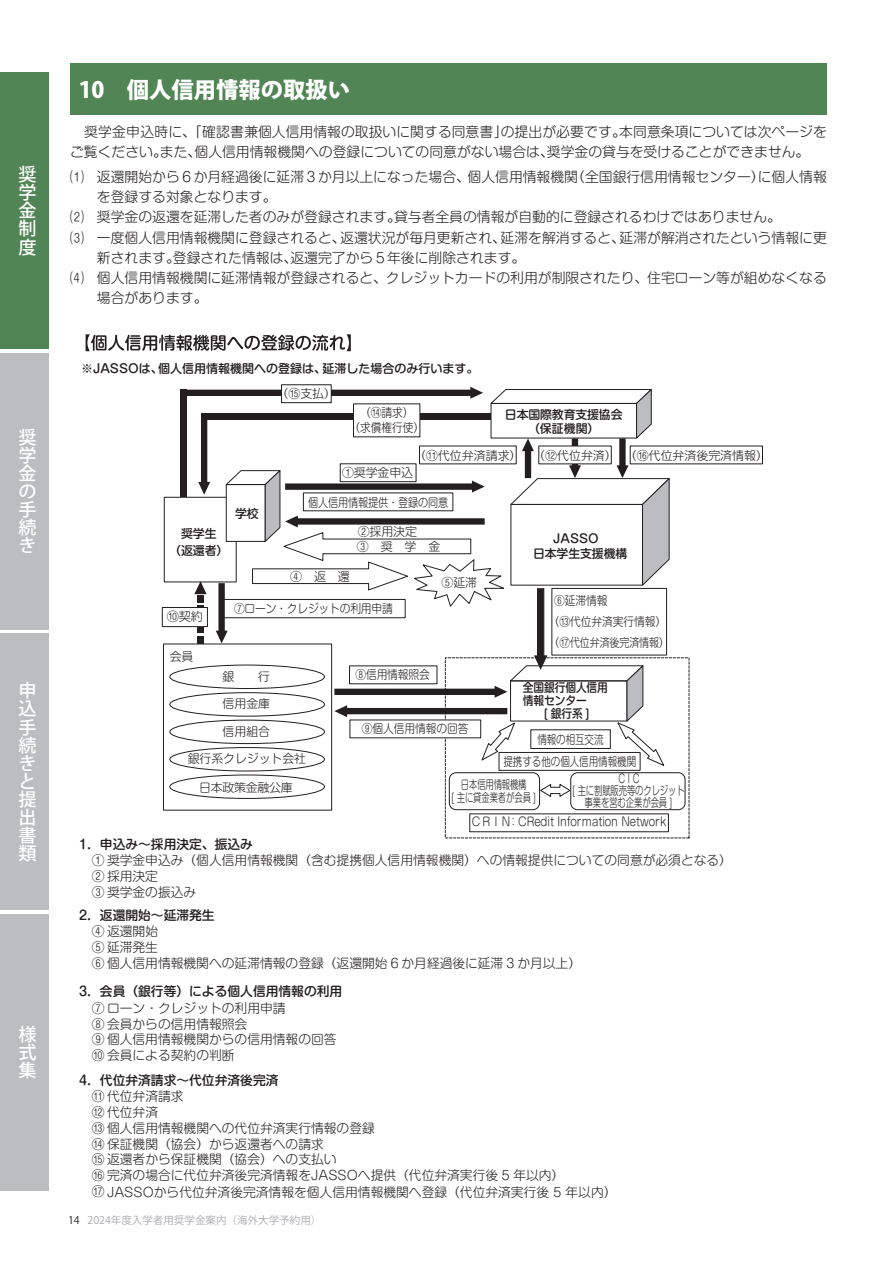
<style>
.page{position:relative;width:893px;height:1263px;background:#fff}
.page>*{position:absolute;margin:0;border:0;box-sizing:border-box;transform-origin:0 0}
.t1{font:800 22.35px "Koz Go Pro";color:#fff}
.t2{font:500 18.15px/18.1px "Koz Go Pro";color:#fff;text-align:justify}
.t3{font:300 13.8px/20.2px "Shin M Go Pro";color:#231f20}
.t4{font:300 12.75px/16px "Shin M Go Pro";color:#231f20}
.t5{font:500 12.75px "Shin M Go Pro";color:#231f20}
.t6{font:300 12.15px "Shin M Go Pro";color:#231f20}
.t7{font:300 12px/15.1px "Shin M Go Pro";letter-spacing:-.01em;color:#231f20}
.t8{font:500 12px/14.2px "Shin M Go Pro";color:#231f20;text-align:center}
.t9{font:300 12px/20.2px "Shin M Go Pro";letter-spacing:-.01em;color:#231f20;scale:.9 1}
.t10{font:300 12px/12px "Shin M Go Pro";letter-spacing:-.01em;color:#231f20;text-align:center;scale:.7 1}
.t11{font:300 12px/23.1px "Shin M Go Pro";letter-spacing:-.01em;color:#231f20;scale:.8 1}
.t12{font:300 12px "Shin M Go Pro";letter-spacing:-.01em;color:#231f20;scale:.88 1}
.t13{font:500 12px/13px "Shin M Go Pro";color:#231f20;scale:.9 1}
.t14{font:300 12px "Shin M Go Pro";letter-spacing:-.01em;color:#231f20;scale:.85 1}
.t15{font:10.5px "Koz Go Pro";color:#a8a9ad}
.s1{color:#231f20}
</style>
<div class="page">
<div style="left:0;top:72px;width:49px;height:277px;background:#528555"></div>
<div style="left:0;top:353px;width:49px;height:276px;background:#bcbdc0"></div>
<div style="left:0;top:634px;width:49px;height:276px;background:#bcbdc0"></div>
<div style="left:0;top:914px;width:49px;height:277px;background:#bcbdc0"></div>
<div style="left:164px;top:497px;width:73px;height:85px;border:1px solid #231f20"></div>
<div style="left:469px;top:813px;width:200px;height:19px;border:1px solid #231f20"></div>
<div style="left:163px;top:644px;width:169px;height:166px;border:1px solid #231f20"></div>
<div style="left:170px;top:747px;width:155px;height:24px;border:1px solid #231f20;border-radius:50%"></div>
<div style="left:170px;top:775px;width:155px;height:24px;border:1px solid #231f20;border-radius:50%"></div>
<div style="left:499px;top:752px;width:141px;height:19px;border:1px solid #231f20"></div>
<div style="left:449px;top:772px;width:91px;height:38px;border:1px solid #231f20;border-radius:7px"></div>
<div style="left:570px;top:772px;width:115px;height:38px;border:1px solid #231f20;border-radius:7px"></div>
<div style="left:281px;top:384px;width:51px;height:19px;border:1px solid #231f20"></div>
<svg style="left:539px;top:783px;width:32px;height:14px"></svg>
<svg style="left:86px;top:334px;width:265px;height:17px"></svg>
<div style="left:70px;top:64px;width:757px;height:51px;background:#528555"></div>
<svg style="left:181px;top:387px;width:490px;height:380px"></svg>
<div style="left:197px;top:595px;width:7px;height:7px;background:#231f20"></div>
<div style="left:197px;top:606px;width:7px;height:7px;background:#231f20"></div>
<div style="left:197px;top:625px;width:7px;height:8px;background:#231f20"></div>
<div style="left:162px;top:607px;width:45px;height:20px;background:#fff"></div>
<div style="left:162px;top:607px;width:46px;height:20px;border:1px solid #231f20"></div>
<h2 class="t2" style="left:19px;top:166px;width:19px">奨学金制度</h2>
<h2 class="t2" style="left:19px;top:429px;width:19px">奨学金の手続き</h2>
<h2 class="t2" style="left:19px;top:682px;width:19px;text-align:left">申込手続きと提出書類</h2>
<h2 class="t2" style="left:19px;top:1026px;width:19px">様式集</h2>
<h1 class="t1" style="left:79px;top:75px;width:273px">10　個人信用情報の取扱い</h1>
<p class="t3" style="left:70px;top:120px;width:758px">　奨学金申込時に、「確認書兼個人信用情報の取扱いに関する同意書」の提出が必要です。本同意条項については次ページをご覧ください。また、個人信用情報機関への登録についての同意がない場合は、奨学金の貸与を受けることができません。</p>
<p class="t3" style="left:70px;top:165px;width:758px">⑴ 返還開始から６か月経過後に延滞３か月以上になった場合、個人信用情報機関（全国銀行信用情報センター）に個人情報</p>
<p class="t3" style="left:97px;top:185px;width:181px">を登録する対象となります。</p>
<p class="t3" style="left:70px;top:205px;width:712px">⑵ 奨学金の返還を延滞した者のみが登録されます。貸与者全員の情報が自動的に登録されるわけではありません。</p>
<p class="t3" style="left:70px;top:226px;width:758px">⑶ 一度個人信用情報機関に登録されると、返還状況が毎月更新され、延滞を解消すると、延滞が解消されたという情報に更</p>
<p class="t3" style="left:97px;top:246px;width:430px">新されます。登録された情報は、返還完了から５年後に削除されます。</p>
<p class="t3" style="left:70px;top:266px;width:758px">⑷ 個人信用情報機関に延滞情報が登録されると、クレジットカードの利用が制限されたり、住宅ローン等が組めなくなる</p>
<p class="t3" style="left:97px;top:286px;width:112px">場合があります。</p>
<p class="t8" style="left:81px;top:360px;width:399px">※JASSOは、個人信用情報機関への登録は、延滞した場合のみ行います。</p>
<p class="t8" style="left:235px;top:505px;width:25px">学校</p>
<p class="t7" style="left:277px;top:384px;width:61px">（⑮支払）</p>
<p class="t9" style="left:350px;top:404px;width:84px;line-height:14.2px;text-align:center">（⑭請求）<br>（求償権行使）</p>
<p class="t8" style="left:505px;top:406px;width:119px">日本国際教育支援協会（保証機関）</p>
<p class="t7" style="left:342px;top:464px;width:73px">①奨学金申込</p>
<p class="t7" style="left:414px;top:446px;width:355px">（⑪代位弁済請求） （⑫代位弁済） （⑯代位弁済後完済情報）</p>
<p class="t14" style="left:308px;top:493px;width:166px">個人信用情報提供・登録の同意</p>
<p class="t8" style="left:169px;top:524px;width:61px;line-height:16.6px">奨学生<br>（返還者）</p>
<p class="t7" style="left:357px;top:522px;width:85px">②採用決定<br>③奨学金</p>
<p class="t7" style="left:290px;top:567px;width:61px">④返還</p>
<p class="t7" style="left:442px;top:573px;width:37px">⑤延滞</p>
<p class="t6" style="left:167px;top:607px;width:38px">⑩契約</p>
<p class="t7" style="left:170px;top:647px;width:25px">会員</p>
<p class="t9" style="left:234px;top:597px;width:178px">⑦ローン・クレジットの利用申請</p>
<p class="t7" style="left:223px;top:667px;width:13px">銀</p>
<p class="t7" style="left:258px;top:667px;width:13px">行</p>
<p class="t7" style="left:223px;top:695px;width:49px">信用金庫</p>
<p class="t7" style="left:223px;top:722px;width:49px">信用組合</p>
<p class="t9" style="left:355px;top:663px;width:84px">⑧信用情報照会</p>
<p class="t9" style="left:362px;top:717px;width:120px">⑨個人信用情報の回答</p>
<p class="t8" style="left:533px;top:529px;width:96px;line-height:15px;text-align:left;text-indent:20px">JASSO<br>日本学生支援機構</p>
<p class="t9" style="left:549px;top:589px;width:132px;text-indent:5px">⑥延滞情報<br>（⑬代位弁済実行情報）</p>
<p class="t9" style="left:549px;top:631px;width:136px">（⑰代位弁済後完済情報）</p>
<p class="t13" style="left:523px;top:679px;width:96px">全国銀行個人信用情報センター<br>　　[ 銀行系 ]</p>
<p class="t11" style="left:537px;top:726px;width:84px">情報の相互交流</p>
<p class="t7" style="left:188px;top:750px;width:120px">銀行系クレジット会社</p>
<p class="t7" style="left:199px;top:778px;width:95px">日本政策金融公庫</p>
<p class="t11" style="left:461px;top:748px;width:221px;text-indent:43px">提携する他の個人信用情報機関日本信用情報機構</p>
<p class="t10" style="left:452px;top:790px;width:122px">[ 主に貸金業者が会員 ]</p>
<p class="t10" style="left:572px;top:771px;width:162px">CIC<br>[ 主に割賦販売等のクレジット事業を営む企業が会員 ]</p>
<p class="t12" style="left:471px;top:812px;width:224px">ＣＲＩＮ：CRedit Information Network</p>
<p class="t5" style="left:79px;top:834px;width:175px">1．申込み～採用決定、振込み</p>
<p class="t4" style="left:92px;top:851px;width:642px">① 奨学金申込み（個人信用情報機関（含む提携個人信用情報機関）への情報提供についての同意が必須となる）<br>② 採用決定<br>③ 奨学金の振込み</p>
<p class="t5" style="left:79px;top:905px;width:137px">2．返還開始～延滞発生</p>
<p class="t4" style="left:92px;top:922px;width:491px">④ 返還開始<br>⑤ 延滞発生<br>⑥ 個人信用情報機関への延滞情報の登録（返還開始 6 か月経過後に延滞 3 か月以上）</p>
<p class="t4" style="left:92px;top:999px;width:246px">⑦ ローン・クレジットの利用申請<br>⑧ 会員からの信用情報照会<br>⑨ 個人信用情報機関からの信用情報の回答⑩ 会員による契約の判断</p>
<p class="t5" style="left:79px;top:1069px;width:201px">4．代位弁済請求～代位弁済後完済</p>
<p class="t4" style="left:92px;top:1086px;width:526px">⑪ 代位弁済請求<br>⑫ 代位弁済<br>⑬ 個人信用情報機関への代位弁済実行情報の登録<br>⑭ 保証機関（協会）から返還者への請求<br>⑮ 返還者から保証機関（協会）への支払い<br>⑯ 完済の場合に代位弁済後完済情報をJASSOへ提供（代位弁済実行後 5 年以内）<br>⑰ JASSOから代位弁済後完済情報を個人信用情報機関へ登録（代位弁済実行後 5 年以内）</p>
<p class="t5" style="left:79px;top:981px;width:265px">3．会員（銀行等）による個人信用情報の利用</p>
<p class="t15" style="left:68px;top:1214px;width:255px"><span class="s1">14</span> 2024年度入学者用奨学金案内（海外大学予約用）</p>
</div>
